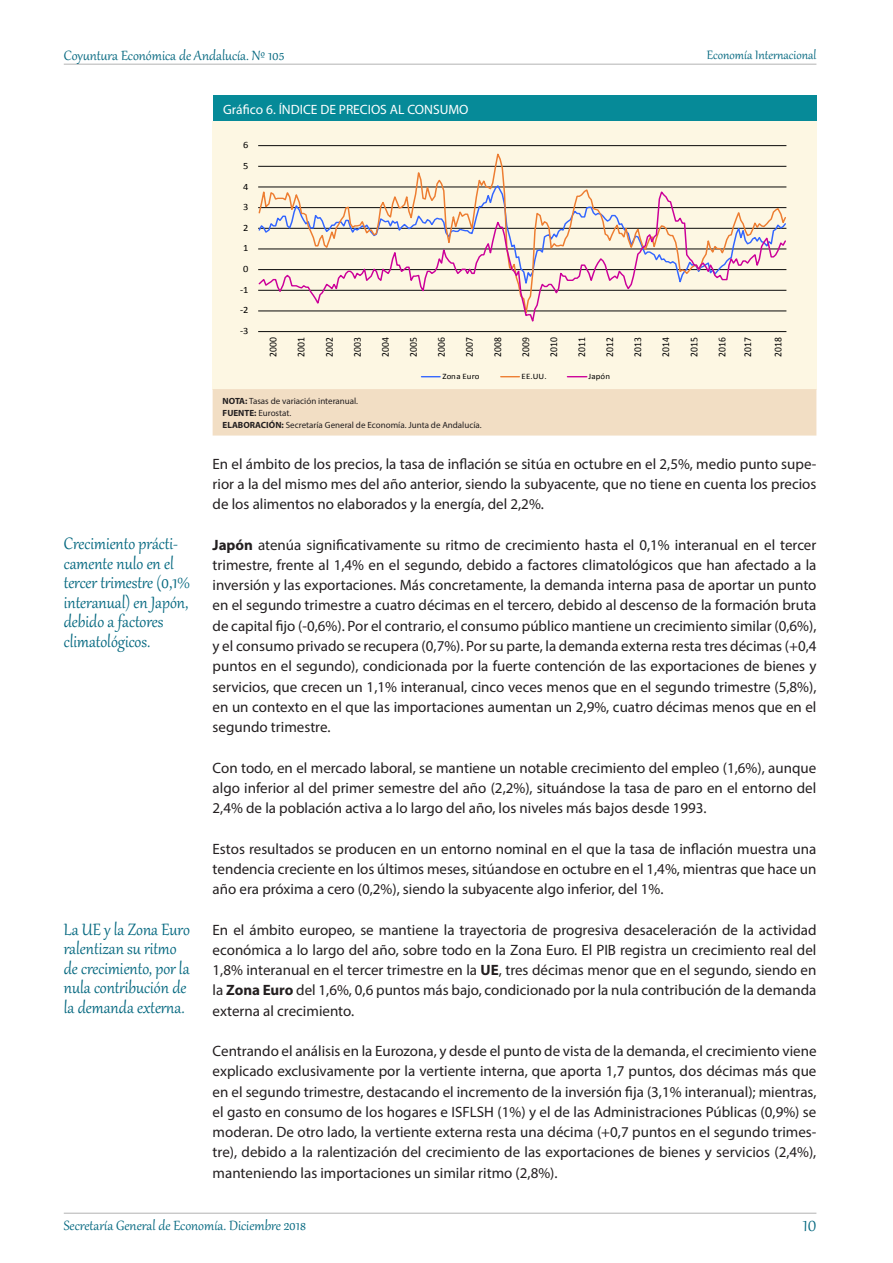
<style>
.page{position:relative;width:893px;height:1263px;background:#fff}
.page>*{position:absolute;margin:0;border:0;box-sizing:border-box;transform-origin:0 0}
.Estilo_Rótulos{font:20.25px/19.5px "Gabriola";color:#03677f;scale:.95 1}
.t1{font:18px "Gabriola";color:#03677f}
.t2{font:16.5px "Gabriola";color:#03677f}
.t3{font:15px/20.2px "Myriad Pro";color:#231f20;text-align:justify}
.t4{font:15px "Gabriola";color:#03677f}
.t5{font:13.5px "Myriad Pro";color:#fff}
.t6{font:10.35px "Calibri";letter-spacing:-.005em;color:#000;scale:.93 1}
.t7{font:9.6px "Calibri";color:#000;scale:1.08 1}
.t8{font:9px "Myriad Pro";color:#231f20}
.t9{font:8.25px "Calibri";letter-spacing:.02em;color:#000;scale:1.08 1}
.s1{font-size:21px}
.s2{font-size:18px}
.s3{font-weight:700}
</style>
<div class="page">
<hr style="left:64px;top:1213px;width:752px;height:1px;background:#b3b3b3">
<hr style="left:64px;top:64px;width:752px;height:1px;background:#b3b3b3">
<div style="left:213px;top:96px;width:603px;height:25px;background:#068a98"></div>
<div style="left:213px;top:121px;width:603px;height:268px;background:#fdf7e3"></div>
<hr style="left:258px;top:331px;width:528px;height:1px;background:#000">
<hr style="left:258px;top:145px;width:528px;height:1px;background:#000">
<svg style="left:258px;top:153px;width:529px;height:36px"></svg>
<svg style="left:258px;top:189px;width:529px;height:133px"></svg>
<svg style="left:422px;top:376px;width:18px;height:1px"></svg>
<svg style="left:501px;top:376px;width:18px;height:1px"></svg>
<svg style="left:567px;top:376px;width:20px;height:1px"></svg>
<div style="left:213px;top:390px;width:603px;height:45px;background:#f2dec4"></div>
<div style="left:213px;top:389px;width:603px;height:47px;border:2px solid #f2dec4"></div>
<p class="t2" style="left:64px;top:45px;width:222px">Coyuntura Económica de Andalucía. Nº 105</p>
<p class="t4" style="left:707px;top:45px;width:111px">Economía Internacional</p>
<p class="t5" style="left:223px;top:101px;width:247px">Gráfico 6. ÍNDICE DE PRECIOS AL CONSUMO</p>
<p class="t7" style="left:243px;top:139px;width:6px">6</p>
<p class="t7" style="left:243px;top:159px;width:6px">5</p>
<p class="t7" style="left:243px;top:180px;width:6px">4</p>
<p class="t7" style="left:243px;top:200px;width:6px">3</p>
<p class="t7" style="left:243px;top:221px;width:6px">2</p>
<p class="t7" style="left:243px;top:242px;width:6px">1</p>
<p class="t7" style="left:243px;top:262px;width:6px">0</p>
<p class="t7" style="left:240px;top:283px;width:9px">-1</p>
<p class="t7" style="left:240px;top:303px;width:9px">-2</p>
<p class="t7" style="left:240px;top:324px;width:9px">-3</p>
<p class="Estilo_Rótulos" style="left:64px;top:533px;width:134px">Crecimiento prácti&shy;camente nulo en el tercer trimestre (<span class="s1">0,1</span><span class="s2">% </span>interanual) en Japón, debido a factores climatológicos.</p>
<p class="Estilo_Rótulos" style="left:64px;top:918px;width:134px">La UE y la Zona Euro ralentizan su ritmo de crecimiento, por la nula contribución de la demanda externa.</p>
<p class="t6" style="left:266px;top:357px;width:22px;rotate:-90deg">2000</p>
<p class="t6" style="left:294px;top:357px;width:22px;rotate:-90deg">2001</p>
<p class="t6" style="left:322px;top:357px;width:22px;rotate:-90deg">2002</p>
<p class="t6" style="left:350px;top:357px;width:22px;rotate:-90deg">2003</p>
<p class="t6" style="left:378px;top:357px;width:22px;rotate:-90deg">2004</p>
<p class="t6" style="left:406px;top:357px;width:22px;rotate:-90deg">2005</p>
<p class="t6" style="left:434px;top:357px;width:22px;rotate:-90deg">2006</p>
<p class="t6" style="left:462px;top:357px;width:22px;rotate:-90deg">2007</p>
<p class="t6" style="left:490px;top:357px;width:22px;rotate:-90deg">2008</p>
<p class="t6" style="left:518px;top:357px;width:22px;rotate:-90deg">2009</p>
<p class="t6" style="left:546px;top:357px;width:22px;rotate:-90deg">2010</p>
<p class="t6" style="left:574px;top:357px;width:22px;rotate:-90deg">2011</p>
<p class="t6" style="left:603px;top:357px;width:22px;rotate:-90deg">2012</p>
<p class="t6" style="left:631px;top:357px;width:22px;rotate:-90deg">2013</p>
<p class="t6" style="left:659px;top:357px;width:22px;rotate:-90deg">2014</p>
<p class="t6" style="left:687px;top:357px;width:22px;rotate:-90deg">2015</p>
<p class="t6" style="left:715px;top:357px;width:22px;rotate:-90deg">2016</p>
<p class="t6" style="left:740px;top:357px;width:22px;rotate:-90deg">2017</p>
<p class="t6" style="left:771px;top:357px;width:22px;rotate:-90deg">2018</p>
<p class="t9" style="left:442px;top:371px;width:36px">Zona Euro</p>
<p class="t9" style="left:522px;top:371px;width:25px">EE.UU.</p>
<p class="t9" style="left:588px;top:371px;width:22px">Japón</p>
<p class="t8" style="left:223px;top:395px;width:137px"><span class="s3">NOTA:</span> Tasas de variación interanual.</p>
<p class="t8" style="left:223px;top:407px;width:70px"><span class="s3">FUENTE:</span> Eurostat.</p>
<p class="t8" style="left:223px;top:419px;width:261px"><span class="s3">ELABORACIÓN:</span> Secretaría General de Economía. Junta de Andalucía.</p>
<p class="t3" style="left:213px;top:453px;width:605px">En el ámbito de los precios, la tasa de inflación se sitúa en octubre en el 2,5%, medio punto supe&shy;rior a la del mismo mes del año anterior, siendo la subyacente, que no tiene en cuenta los precios de los alimentos no elaborados y la energía, del 2,2%.</p>
<p class="t3" style="left:213px;top:534px;width:605px"><span class="s3">Japón</span> atenúa significativamente su ritmo de crecimiento hasta el 0,1% interanual en el tercer trimestre, frente al 1,4% en el segundo, debido a factores climatológicos que han afectado a la inversión y las exportaciones. Más concretamente, la demanda interna pasa de aportar un punto en el segundo trimestre a cuatro décimas en el tercero, debido al descenso de la formación bruta de capital fijo (-0,6%). Por el contrario, el consumo público mantiene un crecimiento similar (0,6%), y el consumo privado se recupera (0,7%). Por su parte, la demanda externa resta tres décimas (+0,4 puntos en el segundo), condicionada por la fuerte contención de las exportaciones de bienes y servicios, que crecen un 1,1% interanual, cinco veces menos que en el segundo trimestre (5,8%), en un contexto en el que las importaciones aumentan un 2,9%, cuatro décimas menos que en el segundo trimestre.</p>
<p class="t3" style="left:213px;top:757px;width:605px">Con todo, en el mercado laboral, se mantiene un notable crecimiento del empleo (1,6%), aunque algo inferior al del primer semestre del año (2,2%), situándose la tasa de paro en el entorno del 2,4% de la población activa a lo largo del año, los niveles más bajos desde 1993.</p>
<p class="t3" style="left:213px;top:838px;width:605px">Estos resultados se producen en un entorno nominal en el que la tasa de inflación muestra una tendencia creciente en los últimos meses, sitúandose en octubre en el 1,4%, mientras que hace un año era próxima a cero (0,2%), siendo la subyacente algo inferior, del 1%.</p>
<p class="t3" style="left:213px;top:919px;width:605px">En el ámbito europeo, se mantiene la trayectoria de progresiva desaceleración de la actividad económica a lo largo del año, sobre todo en la Zona Euro. El PIB registra un crecimiento real del 1,8% interanual en el tercer trimestre en la <span class="s3">UE</span>, tres décimas menor que en el segundo, siendo en la <span class="s3">Zona Euro</span> del 1,6%, 0,6 puntos más bajo, condicionado por la nula contribución de la demanda externa al crecimiento.</p>
<p class="t3" style="left:213px;top:1041px;width:605px">Centrando el análisis en la Eurozona, y desde el punto de vista de la demanda, el crecimiento viene explicado exclusivamente por la vertiente interna, que aporta 1,7 puntos, dos décimas más que en el segundo trimestre, destacando el incremento de la inversión fija (3,1% interanual); mientras, el gasto en consumo de los hogares e ISFLSH (1%) y el de las Administraciones Públicas (0,9%) se moderan. De otro lado, la vertiente externa resta una décima (+0,7 puntos en el segundo trimes&shy;tre), debido a la ralentización del crecimiento de las exportaciones de bienes y servicios (2,4%), manteniendo las importaciones un similar ritmo (2,8%).</p>
<p class="t2" style="left:64px;top:1214px;width:244px">Secretaría General de Economía. Diciembre 2018</p>
<p class="t1" style="left:803px;top:1214px;width:15px">10</p>
</div>
